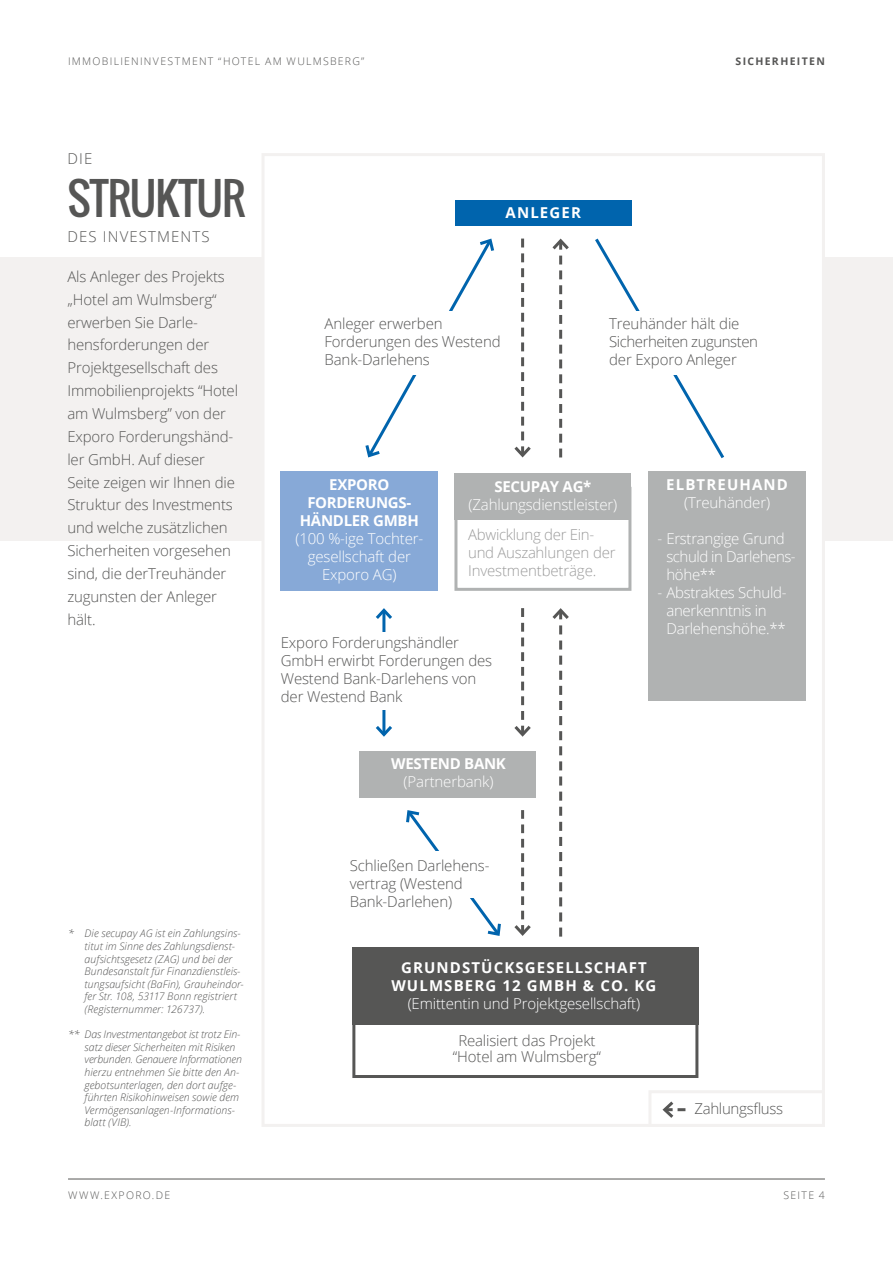
<style>
.page{position:relative;width:893px;height:1263px;background:#fff}
.page>*{position:absolute;margin:0;border:0;box-sizing:border-box;transform-origin:0 0}
.t1{font:43.5px "Oswald";letter-spacing:-.02em;color:#565655}
.t2{font:300 15px/22.8px "Open Sans";letter-spacing:-.01em;color:#565655}
.t3{font:300 15px/18px "Open Sans";letter-spacing:-.01em;color:#fff}
.t4{font:700 15px/18px "Open Sans";letter-spacing:.075em;color:#fff;text-align:center}
.t5{font:300 15px/18px "Open Sans";letter-spacing:-.01em;color:#9c9c9c}
.t6{font:700 15px/18px "Open Sans";letter-spacing:-.02em;color:#fff;text-align:center}
.t7{font:300 15px "Open Sans";letter-spacing:.075em;color:#565655}
.t8{font:italic 300 10.5px/12.6px "Open Sans";letter-spacing:.005em;color:#565655}
.t9{font:300 10.5px "Open Sans";letter-spacing:.12em;color:#565655}
.t10{font:700 10.5px "Open Sans";letter-spacing:.13em;color:#565655}
</style>
<div class="page">
<hr style="left:68px;top:1178px;width:757px;height:1px;background:#565655">
<div style="left:0;top:258px;width:893px;height:283px;background:#f3f1f0"></div>
<div style="left:261px;top:153px;width:564px;height:974px;background:#fff;border:3px solid #f3f1f0"></div>
<svg style="left:514px;top:608px;width:17px;height:129px"></svg>
<div style="left:454px;top:487px;width:177px;height:104px;background:#fff;border:3px solid #b0b2b2"></div>
<svg style="left:365px;top:238px;width:129px;height:220px"></svg>
<svg style="left:595px;top:238px;width:130px;height:221px"></svg>
<svg style="left:406px;top:810px;width:95px;height:126px"></svg>
<svg style="left:552px;top:608px;width:17px;height:328px"></svg>
<svg style="left:514px;top:810px;width:17px;height:126px"></svg>
<svg style="left:514px;top:239px;width:17px;height:219px"></svg>
<svg style="left:552px;top:238px;width:17px;height:219px"></svg>
<div style="left:455px;top:200px;width:176px;height:25px;background:#0064ad"></div>
<div style="left:359px;top:751px;width:177px;height:46px;background:#b0b2b2"></div>
<div style="left:648px;top:471px;width:158px;height:230px;background:#b0b2b2"></div>
<div style="left:352px;top:1010px;width:346px;height:68px;border:3px solid #565655"></div>
<div style="left:352px;top:947px;width:346px;height:78px;background:#565655"></div>
<div style="left:454px;top:473px;width:177px;height:47px;background:#b0b2b2"></div>
<div style="left:606px;top:311px;width:83px;height:63px;background:#fff"></div>
<div style="left:400px;top:311px;width:84px;height:63px;background:#fff"></div>
<div style="left:418px;top:851px;width:84px;height:46px;background:#fff"></div>
<hr style="left:382px;top:610px;width:3px;height:124px;background:#0064ad">
<svg style="left:376px;top:608px;width:16px;height:14px"></svg>
<svg style="left:376px;top:723px;width:16px;height:14px"></svg>
<div style="left:356px;top:632px;width:83px;height:78px;background:#fff"></div>
<div style="left:648px;top:1090px;width:177px;height:37px;background:#fff;border:3px solid #f3f1f0"></div>
<svg style="left:662px;top:1101px;width:23px;height:17px"></svg>
<div style="left:281px;top:471px;width:157px;height:120px;background:#87a9d7"></div>
<p class="t9" style="left:68px;top:54px;width:298px">IMMOBILIENINVESTMENT “HOTEL AM WULMSBERG”</p>
<p class="t10" style="left:735px;top:54px;width:91px">SICHERHEITEN</p>
<p class="t2" style="left:67px;top:147px;width:26px">DIE</p>
<h1 class="t1" style="left:67px;top:165px;width:180px">STRUKTUR</h1>
<p class="t7" style="left:67px;top:226px;width:144px">DES INVESTMENTS</p>
<p class="t2" style="left:67px;top:265px;width:172px">Als Anleger des Projekts „Hotel am Wulmsberg“ erwerben Sie Darle&shy;hensforderungen der<br>Projektgesellschaft des<br>Immobilienprojekts “Hotel am Wulmsberg” von der<br>Exporo Forderungshänd&shy;ler GmbH. Auf dieser<br>Seite zeigen wir Ihnen die<br>Struktur des Investments und welche zusätzlichen<br>Sicherheiten vorgesehen sind, die derTreuhänder zugunsten der Anleger hält.</p>
<p class="t8" style="left:85px;top:927px;width:161px;text-indent:-16px">* Die secupay AG ist ein Zahlungsins&shy;titut im Sinne des Zahlungsdienst&shy;aufsichtsgesetz (ZAG) und bei der Bundesanstalt für Finanzdienstleis&shy;tungsaufsicht (BaFin), Grauheindor&shy;fer Str. 108, 53117 Bonn registriert (Registernummer: 126737).</p>
<p class="t8" style="left:85px;top:1028px;width:159px;text-indent:-16px">** Das Investmentangebot ist trotz Ein&shy;satz dieser Sicherheiten mit Risiken verbunden. Genauere Informationen hierzu entnehmen Sie bitte den An&shy;gebotsunterlagen, den dort aufge&shy;führten Risikohinweisen sowie dem Vermögensanlagen-Informations&shy;blatt (VIB).</p>
<p class="t9" style="left:68px;top:1188px;width:104px">WWW.EXPORO.DE</p>
<p class="t4" style="left:506px;top:203px;width:77px">ANLEGER</p>
<p class="t2" style="left:325px;top:314px;width:178px;line-height:18px">Anleger erwerben<br>Forderungen des Westend<br>Bank-Darlehens</p>
<p class="t2" style="left:609px;top:314px;width:150px;line-height:18px">Treuhänder hält die<br>Sicherheiten zugunsten der Exporo Anleger</p>
<p class="t6" style="left:300px;top:475px;width:121px">EXPORO<br>FORDERUNGS-<br>HÄNDLER GMBH</p>
<p class="t3" style="left:295px;top:529px;width:129px;text-align:center">(100 %-ige Tochter&shy;gesellschaft der<br>Exporo AG)</p>
<p class="t6" style="left:494px;top:477px;width:98px">SECUPAY AG*</p>
<p class="t3" style="left:469px;top:495px;width:150px">(Zahlungsdienstleister)</p>
<p class="t5" style="left:468px;top:525px;width:149px">Abwicklung der Ein&shy;und Auszahlungen der<br>Investmentbeträge.</p>
<p class="t2" style="left:281px;top:633px;width:213px;line-height:18px">Exporo Forderungshändler<br>GmbH erwirbt Forderungen des<br>Westend Bank-Darlehens von der Westend Bank</p>
<p class="t6" style="left:391px;top:754px;width:116px">WESTEND BANK</p>
<p class="t3" style="left:404px;top:772px;width:91px">(Partnerbank)</p>
<p class="t2" style="left:350px;top:856px;width:141px;line-height:18px">Schließen Darlehens&shy;vertrag (Westend<br>Bank-Darlehen)</p>
<p class="t4" style="left:666px;top:475px;width:123px">ELBTREUHAND</p>
<p class="t3" style="left:684px;top:493px;width:87px">(Treuhänder)</p>
<p class="t3" style="left:666px;top:529px;width:131px;text-indent:-9px">- Erstrangige Grund schuld in Darlehens&shy;höhe**</p>
<p class="t3" style="left:666px;top:583px;width:122px;text-indent:-9px">- Abstraktes Schuld&shy;anerkenntnis in<br>Darlehenshöhe.**</p>
<p class="t4" style="left:391px;top:958px;width:267px">GRUNDSTÜCKSGESELLSCHAFT<br>WULMSBERG 12 GMBH &amp; CO. KG</p>
<p class="t3" style="left:408px;top:994px;width:234px">(Emittentin und Projektgesellschaft)</p>
<p class="t2" style="left:453px;top:1031px;width:150px;line-height:16.5px;text-align:center">Realisiert das Projekt “Hotel am Wulmsberg“</p>
<p class="t2" style="left:694px;top:1097px;width:90px">Zahlungsfluss</p>
<p class="t9" style="left:783px;top:1188px;width:43px">SEITE 4</p>
</div>
